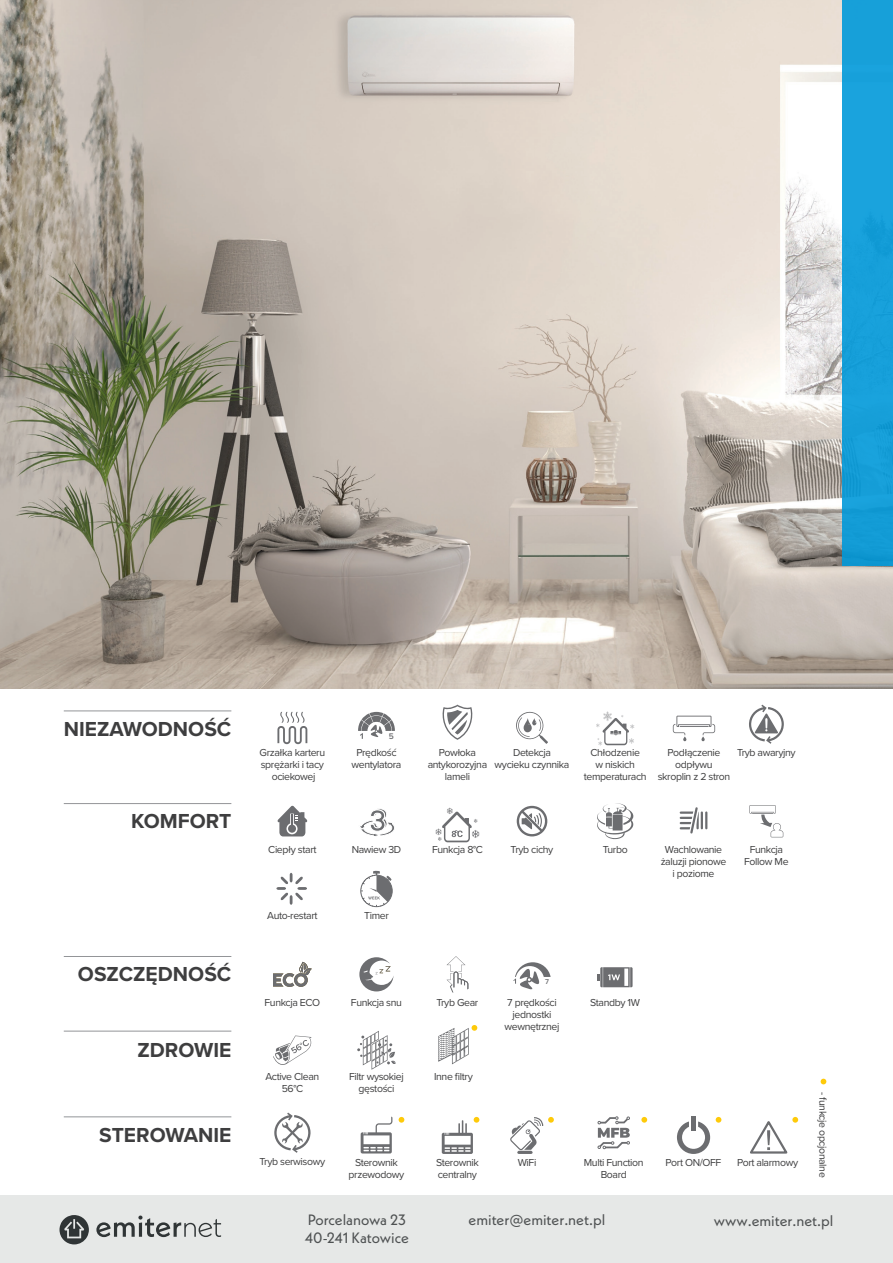
<style>
.page{position:relative;width:893px;height:1263px;background:#fff}
.page>*{position:absolute;margin:0;border:0;box-sizing:border-box;transform-origin:0 0}
.t1{font:700 21px "Proxima Nova";color:#3e3e3f}
.t2{font:15px "Neue Kabel";color:#4e5152}
.t3{font:10.5px/12px "Proxima Nova";letter-spacing:-.035em;color:#3e3e3f;text-align:center}
.t4{font:600 8.4px "Proxima Nova";color:#6c6d70}
.t5{font:600 7.2px "Proxima Nova";color:#6c6d70}
</style>
<div class="page">
<img style="left:0;top:0;width:893px;height:689px">
<div style="left:842px;top:0;width:51px;height:566px;background:#17a0da"></div>
<svg style="left:277px;top:712px;width:30px;height:32px"></svg>
<svg style="left:596px;top:711px;width:38px;height:35px"></svg>
<svg style="left:516px;top:711px;width:32px;height:33px"></svg>
<svg style="left:673px;top:716px;width:42px;height:25px"></svg>
<svg style="left:276px;top:873px;width:31px;height:32px"></svg>
<svg style="left:361px;top:871px;width:31px;height:36px"></svg>
<svg style="left:597px;top:803px;width:36px;height:36px"></svg>
<svg style="left:277px;top:806px;width:31px;height:30px"></svg>
<div style="left:288px;top:825px;width:8px;height:8px;background:#6c6d70;border-radius:50%"></div>
<svg style="left:517px;top:806px;width:30px;height:30px"></svg>
<svg style="left:435px;top:808px;width:44px;height:34px"></svg>
<svg style="left:360px;top:809px;width:34px;height:27px"></svg>
<svg style="left:273px;top:962px;width:39px;height:25px"></svg>
<svg style="left:359px;top:957px;width:35px;height:34px"></svg>
<svg style="left:446px;top:956px;width:22px;height:36px"></svg>
<svg style="left:513px;top:962px;width:38px;height:28px"></svg>
<svg style="left:598px;top:967px;width:35px;height:20px"></svg>
<svg style="left:273px;top:1035px;width:39px;height:30px"></svg>
<svg style="left:357px;top:1031px;width:39px;height:39px"></svg>
<svg style="left:358px;top:712px;width:37px;height:27px"></svg>
<hr style="left:64px;top:710px;width:167px;height:1px;background:#939598">
<hr style="left:64px;top:803px;width:167px;height:1px;background:#939598">
<hr style="left:64px;top:956px;width:167px;height:1px;background:#939598">
<hr style="left:64px;top:1031px;width:167px;height:1px;background:#939598">
<hr style="left:64px;top:1116px;width:167px;height:1px;background:#939598">
<svg style="left:749px;top:805px;width:34px;height:32px"></svg>
<svg style="left:681px;top:807px;width:26px;height:27px"></svg>
<svg style="left:442px;top:1117px;width:37px;height:37px"></svg>
<svg style="left:361px;top:1116px;width:31px;height:37px"></svg>
<svg style="left:399px;top:1117px;width:5px;height:6px"></svg>
<svg style="left:750px;top:1117px;width:48px;height:37px"></svg>
<svg style="left:677px;top:1121px;width:33px;height:33px"></svg>
<div style="left:691px;top:1116px;width:5px;height:15px;background:#6c6d70"></div>
<svg style="left:716px;top:1117px;width:5px;height:6px"></svg>
<svg style="left:641px;top:1117px;width:6px;height:6px"></svg>
<svg style="left:598px;top:1116px;width:32px;height:33px"></svg>
<hr style="left:517px;top:1151px;width:16px;height:3px;background:#6c6d70">
<svg style="left:510px;top:1117px;width:44px;height:33px"></svg>
<svg style="left:821px;top:1079px;width:5px;height:5px"></svg>
<svg style="left:442px;top:705px;width:31px;height:35px"></svg>
<svg style="left:438px;top:1025px;width:39px;height:39px"></svg>
<svg style="left:274px;top:1112px;width:37px;height:41px"></svg>
<svg style="left:749px;top:705px;width:35px;height:39px"></svg>
<div style="left:0;top:1195px;width:893px;height:68px;background:#e6e8e7"></div>
<svg style="left:96px;top:1215px;width:125px;height:22px"></svg>
<svg style="left:59px;top:1215px;width:30px;height:29px"></svg>
<h1 class="t1" style="left:64px;top:713px;width:169px">NIEZAWODNOŚĆ</h1>
<h1 class="t1" style="left:131px;top:806px;width:102px">KOMFORT</h1>
<h1 class="t1" style="left:78px;top:958px;width:155px">OSZCZĘDNOŚĆ</h1>
<h1 class="t1" style="left:137px;top:1034px;width:95px">ZDROWIE</h1>
<h1 class="t1" style="left:99px;top:1119px;width:134px">STEROWANIE</h1>
<p class="t4" style="left:389px;top:730px;width:7px">5</p>
<p class="t3" style="left:351px;top:746px;width:51px">Prędkość wentylatora</p>
<p class="t3" style="left:260px;top:746px;width:67px">Grzałka karteru sprężarki i tacy ociekowej</p>
<p class="t3" style="left:584px;top:746px;width:64px">Chłodzenie<br>w niskich temperaturach</p>
<p class="t3" style="left:428px;top:746px;width:61px">Powłoka antykorozyjna lameli</p>
<p class="t3" style="left:495px;top:746px;width:76px">Detekcja wycieku czynnika</p>
<p class="t3" style="left:658px;top:746px;width:74px">Podłączenie odpływu skroplin z 2 stron</p>
<p class="t3" style="left:737px;top:746px;width:60px">Tryb awaryjny</p>
<p class="t3" style="left:268px;top:843px;width:50px">Ciepły start</p>
<p class="t3" style="left:352px;top:843px;width:51px">Nawiew 3D</p>
<p class="t3" style="left:432px;top:843px;width:52px">Funkcja 8°C</p>
<p class="t3" style="left:511px;top:843px;width:44px">Tryb cichy</p>
<p class="t3" style="left:603px;top:843px;width:26px">Turbo</p>
<p class="t3" style="left:267px;top:909px;width:52px">Auto-restart</p>
<p class="t3" style="left:364px;top:909px;width:26px">Timer</p>
<p class="t3" style="left:661px;top:843px;width:67px">Wachlowanie żaluzji pionowe i poziome</p>
<p class="t3" style="left:744px;top:843px;width:46px">Funkcja<br>Follow Me</p>
<p class="t5" style="left:545px;top:976px;width:5px">7</p>
<p class="t3" style="left:265px;top:996px;width:57px">Funkcja ECO</p>
<p class="t3" style="left:351px;top:996px;width:53px">Funkcja snu</p>
<p class="t3" style="left:436px;top:996px;width:43px">Tryb Gear</p>
<p class="t3" style="left:507px;top:996px;width:51px">7 prędkości</p>
<p class="t3" style="left:590px;top:996px;width:51px">Standby 1W</p>
<p class="t3" style="left:505px;top:1008px;width:56px">jednostki wewnętrznej</p>
<p class="t3" style="left:265px;top:1070px;width:55px">Active Clean<br>56°C</p>
<p class="t3" style="left:349px;top:1070px;width:56px">Filtr wysokiej gęstości</p>
<p class="t3" style="left:434px;top:1070px;width:40px">Inne filtry</p>
<p class="t3" style="left:260px;top:1155px;width:67px">Tryb serwisowy</p>
<p class="t3" style="left:349px;top:1156px;width:57px">Sterownik przewodowy</p>
<p class="t3" style="left:584px;top:1156px;width:61px">Multi Function</p>
<p class="t3" style="left:666px;top:1156px;width:57px">Port ON/OFF</p>
<p class="t3" style="left:737px;top:1156px;width:63px">Port alarmowy</p>
<p class="t3" style="left:436px;top:1156px;width:44px;text-align:left">Sterownik centralny</p>
<p class="t3" style="left:518px;top:1156px;width:20px">WiFi</p>
<p class="t3" style="left:601px;top:1168px;width:28px">Board</p>
<p class="t3" style="left:829px;top:1092px;width:87px;rotate:90deg">- funkcje opcjonalne</p>
<h2 class="t2" style="left:308px;top:1210px;width:100px">Porcelanowa 23</h2>
<h2 class="t2" style="left:468px;top:1210px;width:138px">emiter@emiter.net.pl</h2>
<h2 class="t2" style="left:305px;top:1228px;width:106px">40-241 Katowice</h2>
<h2 class="t2" style="left:714px;top:1211px;width:121px">www.emiter.net.pl</h2>
</div>
